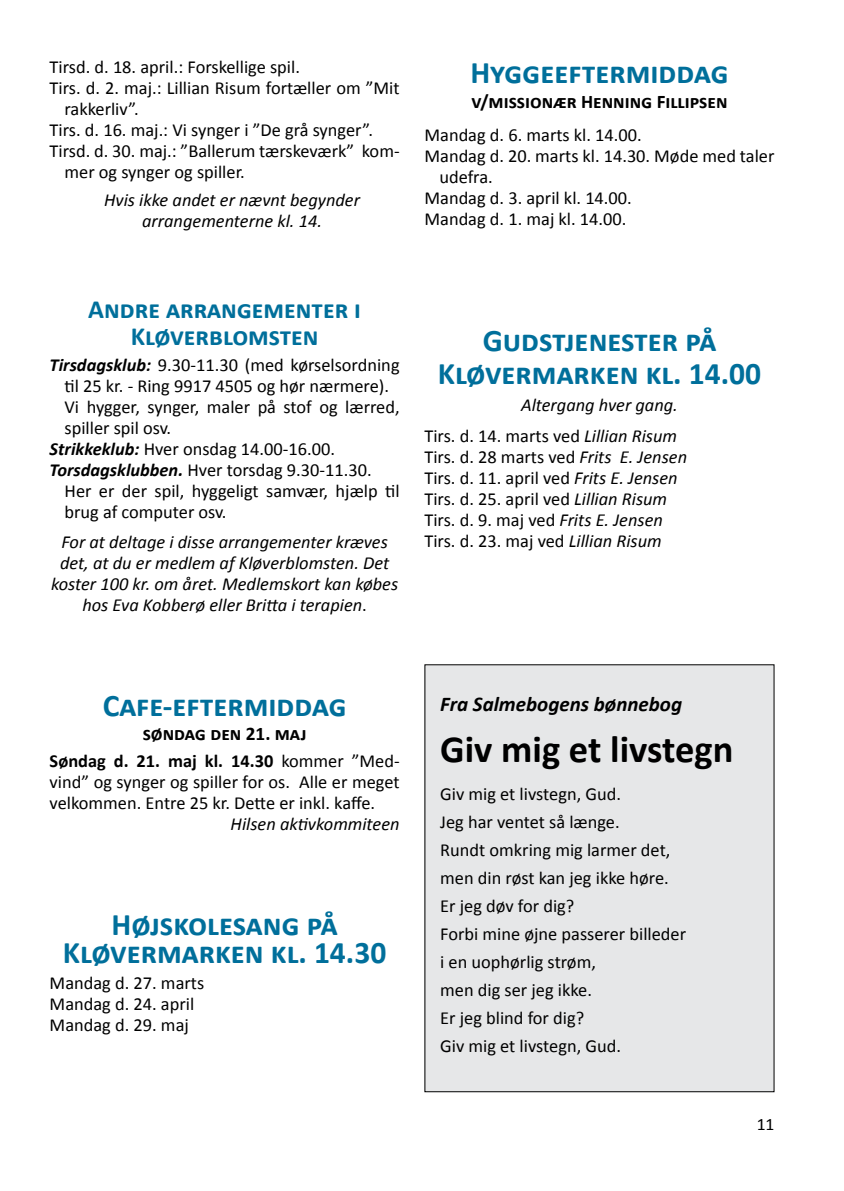
<style>
.page{position:relative;width:844px;height:1191px;background:#fff}
.page>*{position:absolute;margin:0;border:0;box-sizing:border-box;transform-origin:0 0}
.t1{font:700 38.5px "Calibri";color:#000}
.t2{font:700 31.5px/28px "Calibri";color:#006f9b;text-align:center}
.t3{font:700 26.25px/26.2px "Calibri";color:#006f9b;text-align:center}
.t4{font:italic 700 21px "Calibri";color:#000}
.t5{font:700 19.25px "Calibri";color:#000}
.t6{font:18.38px/28px "Calibri";color:#000}
.t7{font:italic 18.38px/21px "Calibri";color:#000;text-align:center}
.t8{font:17.5px "Calibri";color:#000}
.s1{font-weight:700;font-style:italic}
.s2{font-style:normal}
.s3{font-style:italic}
.s4{font-weight:700}
</style>
<div class="page">
<div style="left:425px;top:665px;width:348px;height:426px;background:#e6e7e8"></div>
<p class="t6" style="left:50px;top:53px;width:252px">Tirsd. d. 18. april.: Forskellige spil.</p>
<p class="t6" style="left:50px;top:74px;width:351px">Tirs. d. 2. maj.: Lillian Risum fortæller om ”Mit</p>
<p class="t6" style="left:64px;top:95px;width:76px">rakkerliv”.</p>
<p class="t6" style="left:50px;top:116px;width:325px">Tirs. d. 16. maj.: Vi synger i ”De grå synger”.</p>
<p class="t6" style="left:50px;top:137px;width:351px">Tirsd. d. 30. maj.: ”Ballerum tærskeværk” kom-</p>
<p class="t6" style="left:64px;top:158px;width:182px">mer og synger og spiller.</p>
<p class="t7" style="left:104px;top:189px;width:257px">Hvis ikke andet er nævnt begynder arrangementerne kl. 14.</p>
<h2 class="t2" style="left:470px;top:59px;width:260px">Hyggeeftermiddag</h2>
<p class="t5" style="left:471px;top:89px;width:258px">v/missionær Henning Fillipsen</p>
<p class="t6" style="left:424px;top:121px;width:219px">Mandag d. 6. marts kl. 14.00.</p>
<p class="t6" style="left:424px;top:142px;width:351px">Mandag d. 20. marts kl. 14.30. Møde med taler</p>
<p class="t6" style="left:439px;top:163px;width:55px">udefra.</p>
<p class="t6" style="left:424px;top:184px;width:209px">Mandag d. 3. april kl. 14.00.</p>
<p class="t6" style="left:424px;top:205px;width:203px">Mandag d. 1. maj kl. 14.00.</p>
<h3 class="t3" style="left:88px;top:296px;width:274px">Andre arrangementer i<br>Kløverblomsten</h3>
<p class="t6" style="left:50px;top:351px;width:351px"><span class="s1">Tirsdagsklub:</span> 9.30-11.30 (med kørselsordning</p>
<p class="t6" style="left:64px;top:372px;width:326px">til 25 kr. - Ring 9917 4505 og hør nærmere).</p>
<p class="t6" style="left:64px;top:393px;width:336px">Vi hygger, synger, maler på stof og lærred,</p>
<p class="t6" style="left:64px;top:414px;width:108px">spiller spil osv.</p>
<p class="t6" style="left:50px;top:435px;width:287px"><span class="s1">Strikkeklub:</span> Hver onsdag 14.00-16.00.</p>
<p class="t6" style="left:50px;top:456px;width:323px"><span class="s1">Torsdagsklubben.</span> Hver torsdag 9.30-11.30.</p>
<p class="t6" style="left:64px;top:477px;width:336px">Her er der spil, hyggeligt samvær, hjælp til</p>
<p class="t6" style="left:64px;top:498px;width:163px">brug af computer osv.</p>
<p class="t7" style="left:51px;top:530px;width:348px">For at deltage i disse arrangementer kræves det, at du er medlem af Kløverblomsten. Det koster 100 kr. om året. Medlemskort kan købes hos Eva Kobberø eller Britta i terapien<span class="s2">.</span></p>
<h2 class="t2" style="left:437px;top:324px;width:325px;line-height:33.2px">Gudstjenester på<br>Kløvermarken kl. 14.00</h2>
<p class="t7" style="left:424px;top:388px;width:255px;line-height:31.5px;text-align:right">Altergang hver gang.<br><span class="s2">Tirs. d. 14. marts ved</span> Lillian Risum</p>
<p class="t6" style="left:424px;top:446px;width:264px;line-height:21px">Tirs. d. 28 marts ved <span class="s3">Frits E. Jensen </span>Tirs. d. 11. april ved <span class="s3">Frits E. Jensen </span>Tirs. d. 25. april ved <span class="s3">Lillian Risum </span>Tirs. d. 9. maj ved <span class="s3">Frits E. Jensen </span>Tirs. d. 23. maj ved <span class="s3">Lillian Risum</span></p>
<h2 class="t2" style="left:103px;top:691px;width:245px">Cafe-eftermiddag</h2>
<p class="t5" style="left:143px;top:721px;width:165px">søndag den 21. maj</p>
<p class="t6" style="left:50px;top:750px;width:351px;line-height:21px;text-align:justify"><span class="s4">Søndag d. 21. maj kl. 14.30</span> kommer ”Med&shy;vind” og synger og spiller for os. Alle er meget velkommen. Entre 25 kr. Dette er inkl. kaffe.</p>
<p class="t7" style="left:230px;top:812px;width:170px">Hilsen aktivkommiteen</p>
<h2 class="t2" style="left:63px;top:910px;width:325px">Højskolesang på<br>Kløvermarken kl. 14.30</h2>
<p class="t6" style="left:50px;top:972px;width:156px;line-height:21px">Mandag d. 27. marts<br>Mandag d. 24. april<br>Mandag d. 29. maj</p>
<p class="t4" style="left:440px;top:690px;width:243px">Fra Salmebogens bønnebog</p>
<h1 class="t1" style="left:440px;top:724px;width:294px">Giv mig et livstegn</h1>
<p class="t6" style="left:440px;top:780px;width:247px">Giv mig et livstegn, Gud.<br>Jeg har ventet så længe.<br>Rundt omkring mig larmer det, men din røst kan jeg ikke høre.<br>Er jeg døv for dig?<br>Forbi mine øjne passerer billeder i en uophørlig strøm,<br>men dig ser jeg ikke.<br>Er jeg blind for dig?<br>Giv mig et livstegn, Gud.</p>
<p class="t8" style="left:756px;top:1112px;width:19px">11</p>
</div>
